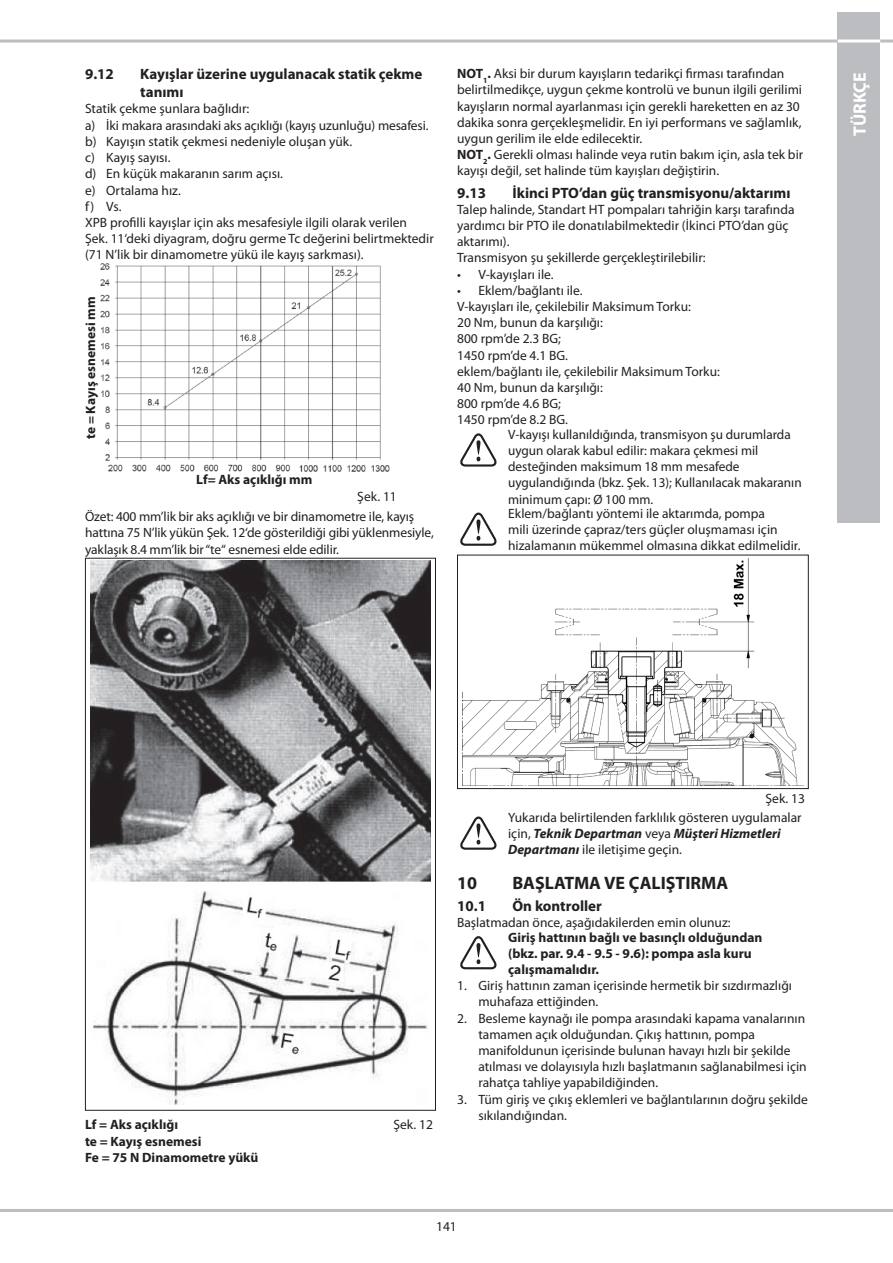
<style>
.page{position:relative;width:893px;height:1263px;background:#fff}
.page>*{position:absolute;margin:0;border:0;box-sizing:border-box;transform-origin:0 0}
.t1{font:700 18px "Myriad Pro";color:#231f20}
.t2{font:700 18px "Myriad Pro";color:#fff}
.t3{font:700 15px/18px "Myriad Pro";color:#231f20}
.Corpo{font:13.5px/16.2px "Myriad Pro";color:#231f20}
.Numerato_-_Bullet{font:13.5px/16.2px "Myriad Pro";color:#231f20}
.Corpo_Grassetto{font:700 13.5px/16.2px "Myriad Pro";color:#231f20}
.s1{font-weight:700}
.s2{font-weight:700;font-style:italic}
</style>
<div class="page">
<hr style="left:0;top:40px;width:893px;height:3px;background:#bcbdc0">
<div style="left:838px;top:13px;width:42px;height:510px;background:#bcbdc0"></div>
<hr style="left:838px;top:40px;width:42px;height:3px;background:#fff">
<hr style="left:0;top:1209px;width:893px;height:3px;background:#bcbdc0">
<img style="left:100px;top:264px;width:289px;height:207px">
<img style="left:91px;top:560px;width:339px;height:545px">
<svg style="left:460px;top:434px;width:37px;height:33px"></svg>
<svg style="left:460px;top:513px;width:37px;height:33px"></svg>
<img style="left:462px;top:558px;width:336px;height:227px">
<div style="left:457px;top:555px;width:352px;height:234px;border:1px solid #231f20"></div>
<svg style="left:460px;top:817px;width:37px;height:33px"></svg>
<svg style="left:460px;top:936px;width:37px;height:33px"></svg>
<p class="t3" style="left:85px;top:65px;width:30px">9.12</p>
<p class="t3" style="left:140px;top:65px;width:284px">Kayışlar üzerine uygulanacak statik çekme tanımı</p>
<p class="Corpo" style="left:85px;top:101px;width:166px">Statik çekme şunlara bağlıdır:</p>
<p class="Numerato_-_Bullet" style="left:85px;top:117px;width:345px">a) İki makara arasındaki aks açıklığı (kayış uzunluğu) mesafesi.</p>
<p class="Numerato_-_Bullet" style="left:85px;top:133px;width:269px">b) Kayışın statik çekmesi nedeniyle oluşan yük.</p>
<p class="Numerato_-_Bullet" style="left:85px;top:149px;width:87px">c) Kayış sayısı.</p>
<p class="Numerato_-_Bullet" style="left:85px;top:165px;width:200px">d) En küçük makaranın sarım açısı.</p>
<p class="Numerato_-_Bullet" style="left:85px;top:182px;width:97px">e) Ortalama hız.</p>
<p class="Numerato_-_Bullet" style="left:85px;top:198px;width:38px">f) Vs.</p>
<p class="Corpo" style="left:85px;top:214px;width:350px">XPB profilli kayışlar için aks mesafesiyle ilgili olarak verilen<br>Şek. 11‘deki diyagram, doğru germe Tc değerini belirtmektedir (71 N’lik bir dinamometre yükü ile kayış sarkması).</p>
<p class="Corpo_Grassetto" style="left:82px;top:439px;width:144px;rotate:-90deg">te = Kayış esnemesi mm</p>
<p class="Corpo_Grassetto" style="left:196px;top:471px;width:118px">Lf= Aks açıklığı mm</p>
<p class="Corpo" style="left:357px;top:488px;width:41px">Şek. 11</p>
<p class="Corpo" style="left:85px;top:508px;width:350px">Özet: 400 mm’lik bir aks açıklığı ve bir dinamometre ile, kayış hattına 75 N’lik yükün Şek. 12‘de gösterildiği gibi yüklenmesiyle, yaklaşık 8.4 mm’lik bir “te“ esnemesi elde edilir.</p>
<p class="Corpo" style="left:457px;top:65px;width:346px"><span class="s1">NOT</span><sub>1</sub><span class="s1">.</span> Aksi bir durum kayışların tedarikçi firması tarafından belirtilmedikçe, uygun çekme kontrolü ve bunun ilgili gerilimi kayışların normal ayarlanması için gerekli hareketten en az 30 dakika sonra gerçekleşmelidir. En iyi performans ve sağlamlık, uygun gerilim ile elde edilecektir.</p>
<p class="Corpo" style="left:457px;top:146px;width:348px"><span class="s1">NOT</span><sub>2</sub><span class="s1">.</span> Gerekli olması halinde veya rutin bakım için, asla tek bir kayışı değil, set halinde tüm kayışları değiştirin.</p>
<p class="t3" style="left:457px;top:183px;width:30px">9.13</p>
<p class="t3" style="left:512px;top:183px;width:280px">İkinci PTO’dan güç transmisyonu/aktarımı</p>
<p class="Corpo" style="left:457px;top:201px;width:339px">Talep halinde, Standart HT pompaları tahriğin karşı tarafında yardımcı bir PTO ile donatılabilmektedir (İkinci PTO’dan güç aktarımı).</p>
<p class="Corpo" style="left:457px;top:250px;width:250px">Transmisyon şu şekillerde gerçekleştirilebilir:</p>
<p class="Numerato_-_Bullet" style="left:457px;top:266px;width:98px">• V-kayışları ile.</p>
<p class="Numerato_-_Bullet" style="left:457px;top:282px;width:127px">• Eklem/bağlantı ile.</p>
<p class="Corpo" style="left:457px;top:298px;width:235px">V-kayışları ile, çekilebilir Maksimum Torku:</p>
<p class="Corpo" style="left:457px;top:314px;width:147px">20 Nm, bunun da karşılığı:</p>
<p class="Corpo" style="left:457px;top:331px;width:105px">800 rpm’de 2.3 BG;</p>
<p class="Corpo" style="left:457px;top:347px;width:112px">1450 rpm’de 4.1 BG.</p>
<p class="Corpo" style="left:457px;top:363px;width:264px">eklem/bağlantı ile, çekilebilir Maksimum Torku:</p>
<p class="Corpo" style="left:457px;top:379px;width:147px">40 Nm, bunun da karşılığı:</p>
<p class="Corpo" style="left:457px;top:395px;width:105px">800 rpm’de 4.6 BG;</p>
<p class="Corpo" style="left:457px;top:412px;width:112px">1450 rpm’de 8.2 BG.</p>
<p class="Corpo" style="left:508px;top:426px;width:295px">V-kayışı kullanıldığında, transmisyon şu durumlarda uygun olarak kabul edilir: makara çekmesi mil desteğinden maksimum 18 mm mesafede uygulandığında (bkz. Şek. 13); Kullanılacak makaranın minimum çapı: Ø 100 mm.</p>
<p class="Corpo" style="left:508px;top:505px;width:294px">Eklem/bağlantı yöntemi ile aktarımda, pompa<br>mili üzerinde çapraz/ters güçler oluşmaması için hizalamanın mükemmel olmasına dikkat edilmelidir.</p>
<h1 class="t2" style="left:848px;top:136px;width:65px;rotate:-90deg">TÜRKÇE</h1>
<p class="Corpo_Grassetto" style="left:85px;top:1116px;width:95px">Lf = Aks açıklığı</p>
<p class="Corpo_Grassetto" style="left:85px;top:1132px;width:118px">te = Kayış esnemesi</p>
<p class="Corpo_Grassetto" style="left:85px;top:1148px;width:175px">Fe = 75 N Dinamometre yükü</p>
<p class="Corpo" style="left:393px;top:1116px;width:41px">Şek. 12</p>
<p class="Corpo" style="left:765px;top:790px;width:41px">Şek. 13</p>
<p class="Corpo" style="left:508px;top:809px;width:295px">Yukarıda belirtilenden farklılık gösteren uygulamalar için, <span class="s2">Teknik Departman</span> veya <span class="s2">Müşteri Hizmetleri<br>Departmanı</span> ile iletişime geçin.</p>
<p class="t1" style="left:457px;top:871px;width:21px">10</p>
<p class="t1" style="left:512px;top:871px;width:217px">BAŞLATMA VE ÇALIŞTIRMA</p>
<p class="t3" style="left:457px;top:896px;width:30px">10.1</p>
<p class="t3" style="left:512px;top:896px;width:91px">Ön kontroller</p>
<p class="Corpo" style="left:457px;top:914px;width:275px">Başlatmadan önce, aşağıdakilerden emin olunuz:</p>
<p class="Corpo_Grassetto" style="left:508px;top:928px;width:256px">Giriş hattının bağlı ve basınçlı olduğundan (bkz. par. 9.4 - 9.5 - 9.6): pompa asla kuru çalışmamalıdır.</p>
<p class="Numerato_-_Bullet" style="left:478px;top:977px;width:315px;text-indent:-21px">1. Giriş hattının zaman içerisinde hermetik bir sızdırmazlığı muhafaza ettiğinden.</p>
<p class="Numerato_-_Bullet" style="left:478px;top:1010px;width:330px;text-indent:-21px">2. Besleme kaynağı ile pompa arasındaki kapama vanalarının tamamen açık olduğundan. Çıkış hattının, pompa manifoldunun içerisinde bulunan havayı hızlı bir şekilde atılması ve dolayısıyla hızlı başlatmanın sağlanabilmesi için rahatça tahliye yapabildiğinden.</p>
<p class="Numerato_-_Bullet" style="left:478px;top:1091px;width:331px;text-indent:-21px">3. Tüm giriş ve çıkış eklemleri ve bağlantılarının doğru şekilde sıkılandığından.</p>
<p class="Corpo" style="left:436px;top:1218px;width:22px">141</p>
</div>
